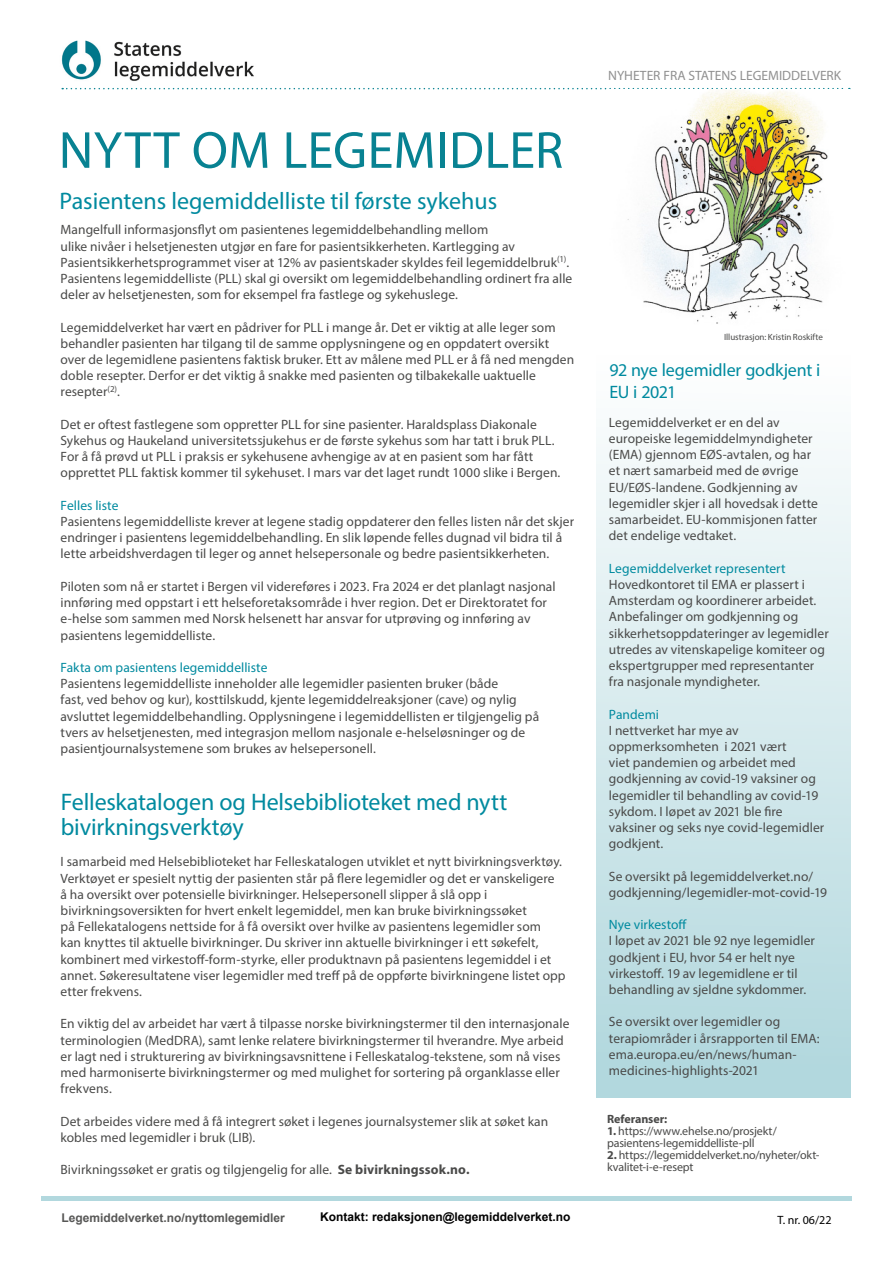
<style>
.page{position:relative;width:893px;height:1263px;background:#fff}
.page>*{position:absolute;margin:0;border:0;box-sizing:border-box;transform-origin:0 0}
.t1{font:52.5px "Myriad Pro";letter-spacing:.005em;color:#088292}
.t2{font:24px/25.5px "Myriad Pro";letter-spacing:-.005em;color:#008a9f}
.t3{font:18px/21.6px "Myriad Pro";letter-spacing:-.005em;color:#008a9f}
.t4{font:13.5px/16.2px "Myriad Pro";letter-spacing:.005em;color:#4a4a49}
.t5{font:13.5px "Myriad Pro";letter-spacing:.005em;color:#008a9f}
.t6{font:13.5px "Myriad Pro";color:#909090}
.t7{font:12px/12px "Myriad Pro";letter-spacing:-.01em;color:#4a4a49}
.t8{font:700 12px "Arial";color:#000}
.t9{font:700 12px "Arial";color:#575756}
.t10{font:700 12px "Myriad Pro";letter-spacing:-.005em;color:#4a4a49}
.t11{font:12px "Myriad Pro";color:#000}
.t12{font:9px "Myriad Pro";letter-spacing:-.005em;color:#4a4a49}
.s1{font-weight:700}
</style>
<div class="page">
<div style="left:596px;top:355px;width:254px;height:742px;background:linear-gradient(to bottom,#fefefe,#afd6dd)"></div>
<hr style="left:41px;top:1196px;width:810px;height:4px;background:#b2d8de">
<img style="left:61px;top:40px;width:193px;height:41px">
<svg style="left:62px;top:88px;width:788px;height:1px"></svg>
<img style="left:627px;top:89px;width:201px;height:235px">
<h1 class="t1" style="left:59px;top:118px;width:506px">NYTT OM LEGEMIDLER</h1>
<h2 class="t2" style="left:60px;top:188px;width:439px">Pasientens legemiddelliste til første sykehus</h2>
<p class="t4" style="left:61px;top:222px;width:513px">Mangelfull informasjonsflyt om pasientenes legemiddelbehandling mellom<br>ulike nivåer i helsetjenesten utgjør en fare for pasientsikkerheten. Kartlegging av Pasientsikkerhetsprogrammet viser at 12% av pasientskader skyldes feil legemiddelbruk<sup>(1)</sup>.<br>Pasientens legemiddelliste (PLL) skal gi oversikt om legemiddelbehandling ordinert fra alle deler av helsetjenesten, som for eksempel fra fastlege og sykehuslege.</p>
<p class="t4" style="left:61px;top:319px;width:515px">Legemiddelverket har vært en pådriver for PLL i mange år. Det er viktig at alle leger som behandler pasienten har tilgang til de samme opplysningene og en oppdatert oversikt over de legemidlene pasientens faktisk bruker. Ett av målene med PLL er å få ned mengden doble resepter. Derfor er det viktig å snakke med pasienten og tilbakekalle uaktuelle resepter<sup>(2)</sup>.</p>
<p class="t4" style="left:61px;top:416px;width:501px">Det er oftest fastlegene som oppretter PLL for sine pasienter. Haraldsplass Diakonale Sykehus og Haukeland universitetssjukehus er de første sykehus som har tatt i bruk PLL.<br>For å få prøvd ut PLL i praksis er sykehusene avhengige av at en pasient som har fått opprettet PLL faktisk kommer til sykehuset. I mars var det laget rundt 1000 slike i Bergen.</p>
<p class="t5" style="left:61px;top:497px;width:59px">Felles liste</p>
<p class="t4" style="left:61px;top:513px;width:515px">Pasientens legemiddelliste krever at legene stadig oppdaterer den felles listen når det skjer endringer i pasientens legemiddelbehandling. En slik løpende felles dugnad vil bidra til å lette arbeidshverdagen til leger og annet helsepersonale og bedre pasientsikkerheten.</p>
<p class="t4" style="left:61px;top:578px;width:496px">Piloten som nå er startet i Bergen vil videreføres i 2023. Fra 2024 er det planlagt nasjonal innføring med oppstart i ett helseforetaksområde i hver region. Det er Direktoratet for e-helse som sammen med Norsk helsenett har ansvar for utprøving og innføring av pasientens legemiddelliste.</p>
<p class="t5" style="left:61px;top:659px;width:208px">Fakta om pasientens legemiddelliste</p>
<p class="t4" style="left:61px;top:675px;width:480px">Pasientens legemiddelliste inneholder alle legemidler pasienten bruker (både<br>fast, ved behov og kur), kosttilskudd, kjente legemiddelreaksjoner (cave) og nylig avsluttet legemiddelbehandling. Opplysningene i legemiddellisten er tilgjengelig på tvers av helsetjenesten, med integrasjon mellom nasjonale e-helseløsninger og de pasientjournalsystemene som brukes av helsepersonell.</p>
<h2 class="t2" style="left:61px;top:789px;width:448px">Felleskatalogen og Helsebiblioteket med nytt bivirkningsverktøy</h2>
<p class="t4" style="left:61px;top:853px;width:506px">I samarbeid med Helsebiblioteket har Felleskatalogen utviklet et nytt bivirkningsverktøy.<br>Verktøyet er spesielt nyttig der pasienten står på flere legemidler og det er vanskeligere<br>å ha oversikt over potensielle bivirkninger. Helsepersonell slipper å slå opp i bivirkningsoversikten for hvert enkelt legemiddel, men kan bruke bivirkningssøket<br>på Fellekatalogens nettside for å få oversikt over hvilke av pasientens legemidler som<br>kan knyttes til aktuelle bivirkninger. Du skriver inn aktuelle bivirkninger i ett søkefelt, kombinert med virkestoff-form-styrke, eller produktnavn på pasientens legemiddel i et annet. Søkeresultatene viser legemidler med treff på de oppførte bivirkningene listet opp etter frekvens.</p>
<p class="t4" style="left:61px;top:1015px;width:510px">En viktig del av arbeidet har vært å tilpasse norske bivirkningstermer til den internasjonale terminologien (MedDRA), samt lenke relatere bivirkningstermer til hverandre. Mye arbeid er lagt ned i strukturering av bivirkningsavsnittene i Felleskatalog-tekstene, som nå vises med harmoniserte bivirkningstermer og med mulighet for sortering på organklasse eller frekvens.</p>
<p class="t4" style="left:61px;top:1113px;width:489px">Det arbeides videre med å få integrert søket i legenes journalsystemer slik at søket kan kobles med legemidler i bruk (LIB).</p>
<p class="t4" style="left:61px;top:1161px;width:410px">Bivirkningssøket er gratis og tilgjengelig for alle. <span class="s1">Se bivirkningssok.no.</span></p>
<p class="t9" style="left:61px;top:1209px;width:225px">Legemiddelverket.no/nyttomlegemidler</p>
<p class="t8" style="left:320px;top:1208px;width:252px">Kontakt: redaksjonen@legemiddelverket.no</p>
<p class="t6" style="left:608px;top:67px;width:234px">NYHETER FRA STATENS LEGEMIDDELVERK</p>
<p class="t12" style="left:724px;top:332px;width:100px">Illustrasjon: Kristin Roskifte</p>
<h3 class="t3" style="left:609px;top:359px;width:213px">92 nye legemidler godkjent i<br>EU i 2021</h3>
<p class="t4" style="left:609px;top:414px;width:211px">Legemiddelverket er en del av europeiske legemiddelmyndigheter (EMA) gjennom EØS-avtalen, og har et nært samarbeid med de øvrige EU/EØS-landene. Godkjenning av legemidler skjer i all hovedsak i dette samarbeidet. EU-kommisjonen fatter det endelige vedtaket.</p>
<p class="t5" style="left:609px;top:560px;width:178px">Legemiddelverket representert</p>
<p class="t4" style="left:609px;top:576px;width:221px">Hovedkontoret til EMA er plassert i Amsterdam og koordinerer arbeidet.<br>Anbefalinger om godkjenning og sikkerhetsoppdateringer av legemidler utredes av vitenskapelige komiteer og ekspertgrupper med representanter fra nasjonale myndigheter.</p>
<p class="t5" style="left:609px;top:706px;width:52px">Pandemi</p>
<p class="t4" style="left:609px;top:722px;width:217px">I nettverket har mye av oppmerksomheten i 2021 vært<br>viet pandemien og arbeidet med godkjenning av covid-19 vaksiner og legemidler til behandling av covid-19 sykdom. I løpet av 2021 ble fire vaksiner og seks nye covid-legemidler godkjent.</p>
<p class="t4" style="left:609px;top:868px;width:220px">Se oversikt på legemiddelverket.no/ godkjenning/legemidler-mot-covid-19</p>
<p class="t5" style="left:609px;top:916px;width:80px">Nye virkestoff</p>
<p class="t4" style="left:609px;top:932px;width:208px">I løpet av 2021 ble 92 nye legemidler godkjent i EU, hvor 54 er helt nye virkestoff. 19 av legemidlene er til behandling av sjeldne sykdommer.</p>
<p class="t4" style="left:609px;top:1013px;width:212px">Se oversikt over legemidler og terapiområder i årsrapporten til EMA: ema.europa.eu/en/news/human&shy;medicines-highlights-2021</p>
<p class="t10" style="left:607px;top:1111px;width:62px">Referanser:</p>
<p class="t7" style="left:607px;top:1125px;width:171px"><span class="s1">1.</span> https://www.ehelse.no/prosjekt/ pasientens-legemiddelliste-pll</p>
<p class="t7" style="left:607px;top:1149px;width:214px"><span class="s1">2.</span> https://legemiddelverket.no/nyheter/okt&shy;kvalitet-i-e-resept</p>
<p class="t11" style="left:777px;top:1213px;width:55px">T. nr. 06/22</p>
</div>
